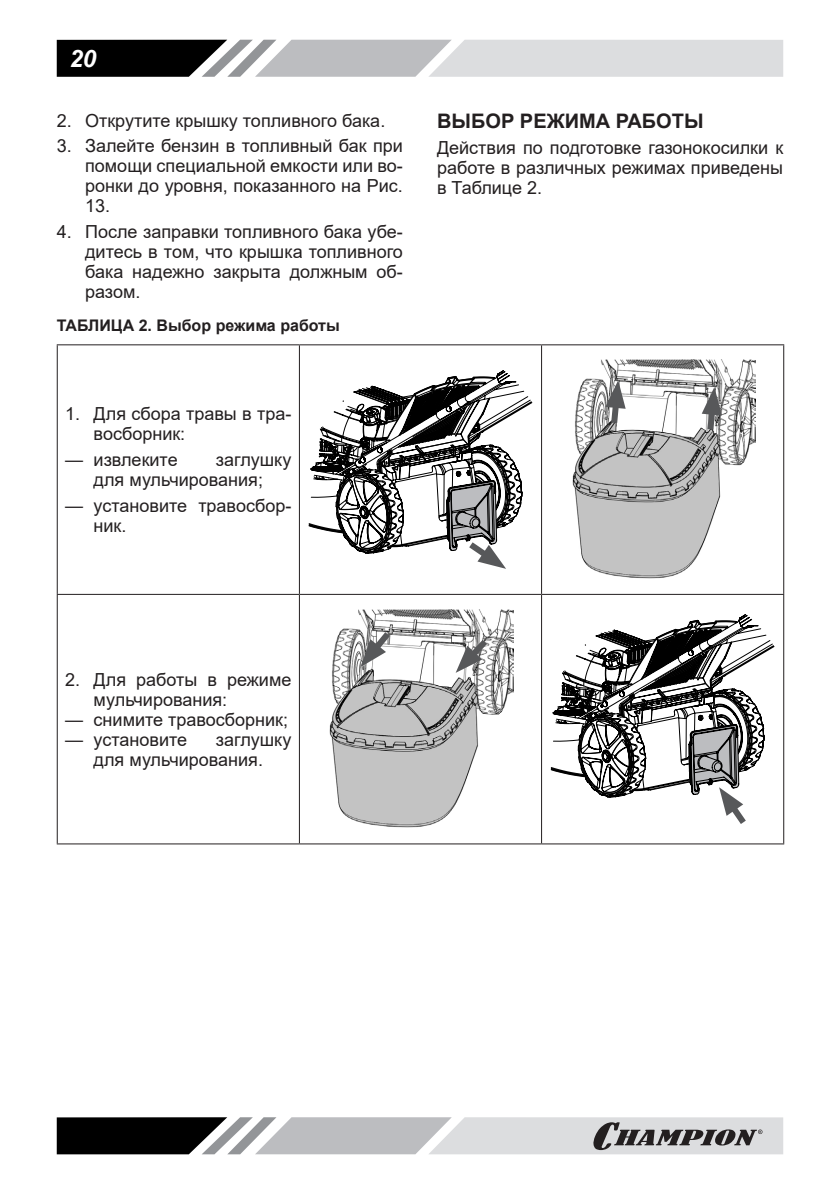
<style>
.page{position:relative;width:840px;height:1191px;background:#fff}
.page>*{position:absolute;margin:0;border:0;box-sizing:border-box;transform-origin:0 0}
.t1{font:italic 700 24px "Arial";color:#fff}
.Заголовок2{font:700 20px "Arial";color:#231f20}
.Текст_список{font:18px/20px "Arial";color:#231f20}
.Текст_основной{font:18px/20px "Arial";color:#231f20;text-align:justify}
.РИСУНОК{font:700 16px "Arial";color:#231f20}
</style>
<div class="page">
<svg style="left:57px;top:40px;width:725px;height:37px;background:#a7a8a9"></svg>
<svg style="left:57px;top:1117px;width:725px;height:37px;background:#9c9c9e"></svg>
<hr style="left:57px;top:344px;width:242px;height:1px;background:#231f20">
<hr style="left:57px;top:345px;width:1px;height:249px;background:#231f20">
<hr style="left:299px;top:344px;width:242px;height:1px;background:#231f20">
<hr style="left:299px;top:345px;width:1px;height:249px;background:#231f20">
<hr style="left:541px;top:344px;width:242px;height:1px;background:#231f20">
<hr style="left:540px;top:345px;width:1px;height:249px;background:#231f20">
<hr style="left:782px;top:345px;width:1px;height:249px;background:#231f20">
<hr style="left:57px;top:594px;width:242px;height:1px;background:#231f20">
<hr style="left:57px;top:595px;width:1px;height:248px;background:#231f20">
<hr style="left:299px;top:594px;width:242px;height:1px;background:#231f20">
<hr style="left:299px;top:595px;width:1px;height:248px;background:#231f20">
<hr style="left:541px;top:594px;width:242px;height:1px;background:#231f20">
<hr style="left:540px;top:595px;width:1px;height:248px;background:#231f20">
<hr style="left:782px;top:595px;width:1px;height:248px;background:#231f20">
<hr style="left:57px;top:843px;width:242px;height:1px;background:#231f20">
<hr style="left:299px;top:843px;width:242px;height:1px;background:#231f20">
<hr style="left:541px;top:843px;width:242px;height:1px;background:#231f20">
<svg style="left:308px;top:370px;width:224px;height:199px"></svg>
<img style="left:572px;top:360px;width:182px;height:219px">
<svg style="left:605px;top:380px;width:20px;height:49px"></svg>
<svg style="left:701px;top:387px;width:20px;height:49px"></svg>
<img style="left:329px;top:609px;width:184px;height:219px">
<svg style="left:360px;top:625px;width:36px;height:42px"></svg>
<svg style="left:455px;top:633px;width:38px;height:40px"></svg>
<svg style="left:550px;top:614px;width:224px;height:210px"></svg>
<h1 class="t1" style="left:70px;top:42px;width:28px">20</h1>
<p class="Текст_список" style="left:57px;top:110px;width:330px">2. Открутите крышку топливного бака.</p>
<p class="Текст_список" style="left:85px;top:136px;width:319px;text-align:justify;text-indent:-28px">3. Залейте бензин в топливный бак при помощи специальной емкости или во&shy;ронки до уровня, показанного на Рис.<br>13.</p>
<p class="Текст_список" style="left:85px;top:221px;width:319px;text-align:justify;text-indent:-28px">4. После заправки топливного бака убе&shy;дитесь в том, что крышка топливного бака надежно закрыта должным об&shy;разом.</p>
<p class="РИСУНОК" style="left:57px;top:314px;width:284px">ТАБЛИЦА 2. Выбор режима работы</p>
<p class="Текст_список" style="left:94px;top:404px;width:199px;text-indent:-28px">1. Для сбора травы в тра&shy;восборник:</p>
<p class="Текст_список" style="left:65px;top:450px;width:114px">— извлеките</p>
<p class="Текст_список" style="left:94px;top:450px;width:199px;text-indent:122px">заглушку для мульчирования;</p>
<p class="Текст_список" style="left:94px;top:495px;width:199px;text-indent:-28px">— установите травосбор&shy;ник.</p>
<p class="Заголовок2" style="left:437px;top:107px;width:268px">ВЫБОР РЕЖИМА РАБОТЫ</p>
<p class="Текст_основной" style="left:437px;top:137px;width:347px">Действия по подготовке газонокосилки к работе в различных режимах приведены в Таблице 2.</p>
<p class="Текст_список" style="left:94px;top:669px;width:199px;text-indent:-28px">2. Для работы в режиме мульчирования:</p>
<p class="Текст_список" style="left:65px;top:709px;width:224px">— снимите травосборник;</p>
<p class="Текст_список" style="left:65px;top:729px;width:123px">— установите</p>
<p class="Текст_список" style="left:94px;top:729px;width:199px;text-indent:122px">заглушку для мульчирования.</p>
</div>
